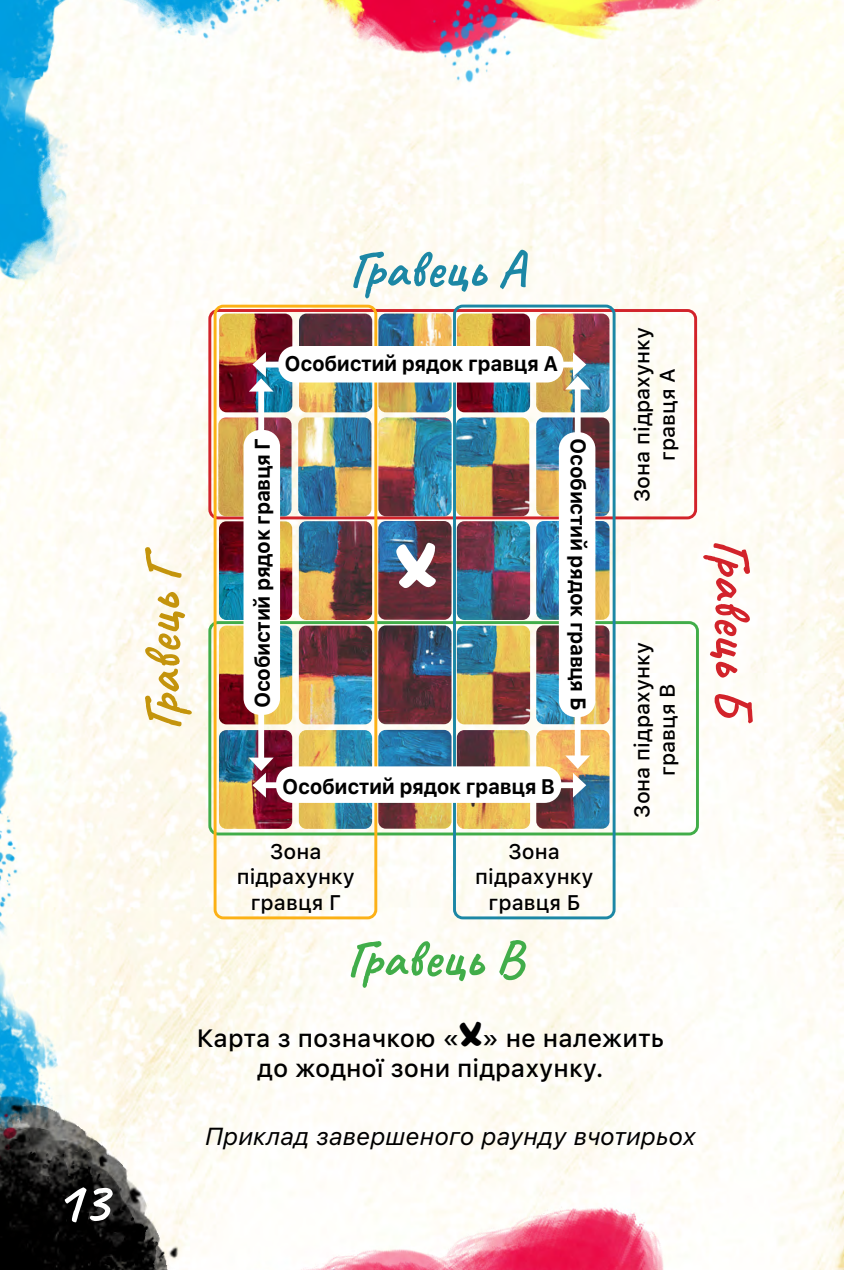
<style>
.page{position:relative;width:844px;height:1270px;background:#fff}
.page>*{position:absolute;margin:0;border:0;box-sizing:border-box;transform-origin:0 0}
.t1{font:79.1px "Adigiana 2";color:#fff}
.t2{font:700 59.5px "Caveat";color:#fff}
.t3{font:700 52.5px "Caveat";color:#1c87a5}
.t4{font:700 52.5px "Caveat";color:#41ad49}
.t5{font:700 52.5px "Caveat";color:#c4940c}
.t6{font:700 52.5px "Caveat";color:#d2232a}
.t7{font:500 24.85px/30.1px "SFUI Text";color:#000;text-align:center}
.t8{font:italic 24.5px "SFUI Text";color:#000}
.t9{font:23.45px "Georgia";color:#000}
.t10{font:500 21px/25.2px "SFUI Text";color:#000;text-align:center}
.t11{font:700 21px "SFUI Text";letter-spacing:-.02em;color:#000;scale:.96 1}
.s1{font-family:"Adigiana 2";font-weight:400;font-size:43.05px}
</style>
<div class="page">
<img style="left:0;top:0;width:843px;height:1270px">
<div style="left:208px;top:621px;width:490px;height:214px;border:3px solid #41ad49;border-radius:8px"></div>
<div style="left:208px;top:309px;width:489px;height:210px;border:3px solid #d2232a;border-radius:8px"></div>
<img style="left:536px;top:417px;width:73px;height:99px">
<img style="left:536px;top:314px;width:73px;height:98px">
<img style="left:457px;top:417px;width:72px;height:99px">
<img style="left:378px;top:521px;width:73px;height:99px">
<img style="left:299px;top:521px;width:73px;height:99px">
<img style="left:457px;top:314px;width:73px;height:98px">
<div style="left:213px;top:305px;width:164px;height:614px;border:3px solid #fcb116;border-radius:8px"></div>
<div style="left:453px;top:305px;width:162px;height:614px;border:3px solid #1c87a5;border-radius:8px"></div>
<img style="left:378px;top:417px;width:73px;height:99px">
<img style="left:378px;top:314px;width:73px;height:98px">
<img style="left:298px;top:417px;width:73px;height:99px">
<img style="left:299px;top:314px;width:73px;height:98px">
<img style="left:536px;top:521px;width:73px;height:99px">
<img style="left:456px;top:521px;width:74px;height:99px">
<img style="left:378px;top:730px;width:73px;height:99px">
<img style="left:299px;top:730px;width:73px;height:99px">
<img style="left:536px;top:730px;width:73px;height:99px">
<img style="left:456px;top:730px;width:74px;height:99px">
<img style="left:378px;top:625px;width:73px;height:99px">
<img style="left:299px;top:626px;width:73px;height:98px">
<img style="left:536px;top:625px;width:73px;height:99px">
<img style="left:456px;top:626px;width:74px;height:98px">
<img style="left:219px;top:521px;width:73px;height:99px">
<img style="left:218px;top:417px;width:73px;height:99px">
<img style="left:219px;top:314px;width:73px;height:98px">
<img style="left:219px;top:730px;width:73px;height:99px">
<img style="left:219px;top:626px;width:73px;height:98px">
<div style="left:278px;top:346px;width:285px;height:37px;background:#fff;border-radius:17px"></div>
<div style="left:265px;top:362px;width:308px;height:5px;background:#fff"></div>
<div style="left:243px;top:430px;width:37px;height:285px;background:#fff;border-radius:17px"></div>
<div style="left:258px;top:391px;width:6px;height:367px;background:#fff"></div>
<svg style="left:249px;top:352px;width:24px;height:40px"></svg>
<div style="left:558px;top:432px;width:37px;height:285px;background:#fff;border-radius:17px"></div>
<div style="left:574px;top:389px;width:6px;height:367px;background:#fff"></div>
<svg style="left:565px;top:352px;width:25px;height:37px"></svg>
<div style="left:265px;top:782px;width:308px;height:6px;background:#fff"></div>
<svg style="left:248px;top:758px;width:25px;height:40px"></svg>
<svg style="left:565px;top:755px;width:25px;height:43px"></svg>
<div style="left:276px;top:766px;width:285px;height:37px;background:#fff;border-radius:17px"></div>
<img style="left:0;top:1096px;width:178px;height:174px">
<h2 class="t2" style="left:54px;top:1163px;width:55px">13</h2>
<h3 class="t3" style="left:349px;top:235px;width:177px">Гравець A</h3>
<p class="t10" style="left:628px;top:502px;width:177px;rotate:-90deg">Зона підрахунку гравця А</p>
<p class="t11" style="left:284px;top:348px;width:286px">Особистий рядок гравця A</p>
<p class="t11" style="left:247px;top:708px;width:283px;rotate:-90deg">Особистий рядок гравця Г</p>
<p class="t11" style="left:593px;top:438px;width:285px;rotate:90deg">Особистий рядок гравця Б</p>
<h1 class="t1" style="left:396px;top:523px;width:43px">X</h1>
<h3 class="t5" style="left:128px;top:730px;width:185px;rotate:-90deg">Гравець Г</h3>
<h3 class="t6" style="left:766px;top:539px;width:186px;rotate:90deg">Гравець Б</h3>
<p class="t10" style="left:628px;top:818px;width:177px;rotate:-90deg">Зона підрахунку гравця В</p>
<p class="t9" style="left:310px;top:768px;width:225px">Player A’s Home Row</p>
<p class="t11" style="left:282px;top:771px;width:286px">Особистий рядок гравця В</p>
<p class="t10" style="left:237px;top:838px;width:120px">Зона підрахунку гравця Г</p>
<p class="t10" style="left:475px;top:838px;width:120px">Зона підрахунку гравця Б</p>
<h3 class="t4" style="left:346px;top:925px;width:177px">Гравець В</h3>
<p class="t7" style="left:197px;top:1022px;width:469px">Карта з позначкою «<span class="s1">X</span>» не належить до жодної зони підрахунку.</p>
<p class="t8" style="left:204px;top:1118px;width:492px">Приклад завершеного раунду вчотирьох</p>
</div>
